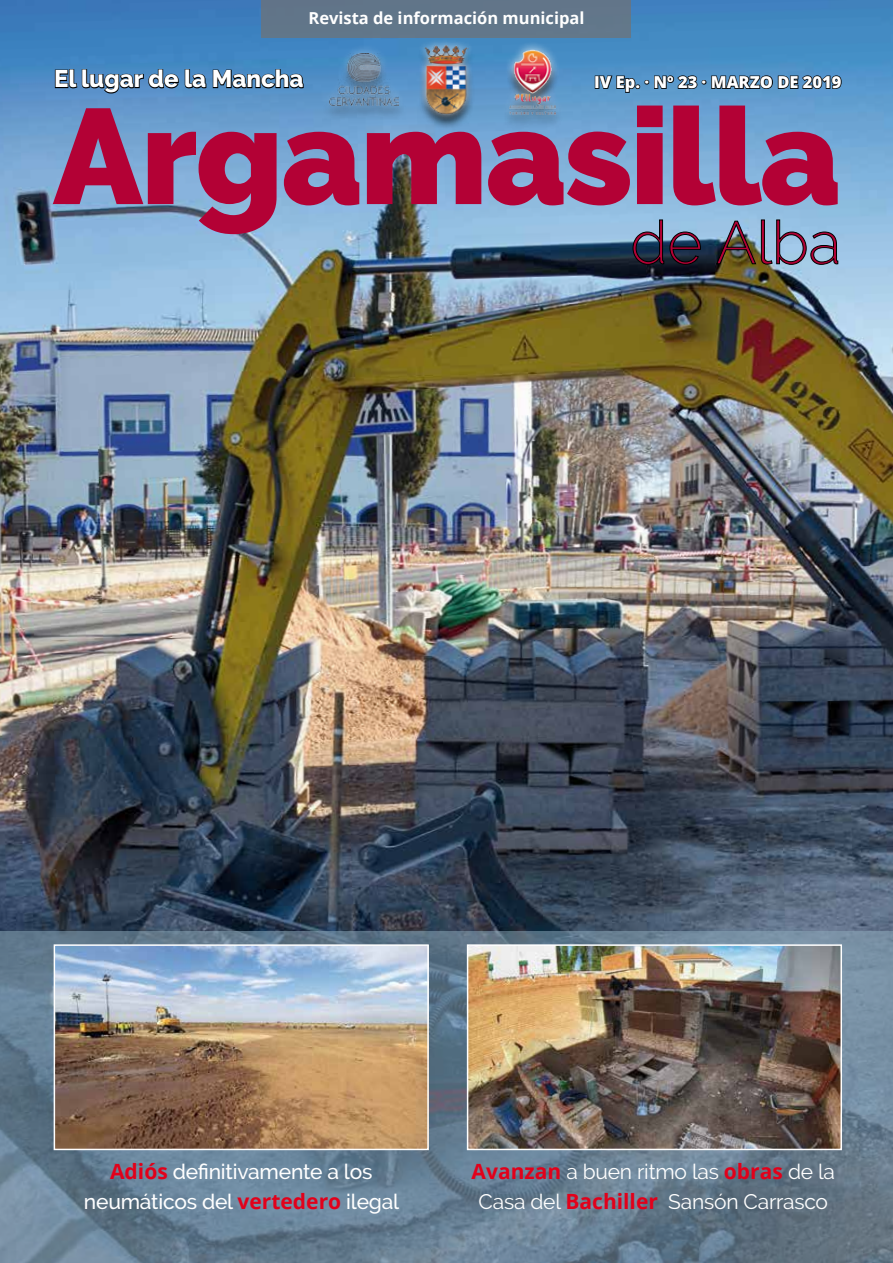
<style>
.page{position:relative;width:893px;height:1263px;background:#fff}
.page>*{position:absolute;margin:0;border:0;box-sizing:border-box;transform-origin:0 0}
.t1{font:900 135px "Raleway";letter-spacing:-.015em;color:#b30135}
.t2{font:300 60px "Raleway";color:#b30135}
.t3{font:800 24px "Raleway";color:#fff}
.t4{font:21px/30px "Raleway";letter-spacing:-.01em;color:#fff;text-align:center}
.t5{font:500 21px/30px "Raleway";letter-spacing:-.01em;color:#fff;text-align:center}
.t6{font:700 16.5px "Open Sans";color:#fff}
.t7{font:800 16.5px "Open Sans";color:#fff}
.s1{font-family:"Open Sans";font-weight:700;color:#e2001a}
</style>
<div class="page">
<img style="left:0;top:0;width:893px;height:931px">
<svg style="left:54px;top:68px;width:250px;height:27px;background:#3b6790"></svg>
<div style="left:595px;top:76px;width:4px;height:13px;border:2px solid #000"></div>
<svg style="left:598px;top:68px;width:244px;height:28px;background:#43749d"></svg>
<div style="left:417px;top:46px;width:58px;height:84px;background:#000;opacity:.67"></div>
<div style="left:418px;top:38px;width:56px;height:83px;background:#fff;opacity:.75"></div>
<img style="left:423px;top:44px;width:46px;height:71px">
<svg style="left:0;top:931px;width:893px;height:332px;background:#667e91"></svg>
<svg style="left:632px;top:219px;width:69px;height:46px;background:#4b677f"></svg>
<img style="left:716px;top:219px;width:123px;height:46px">
<div style="left:261px;top:0;width:370px;height:38px;background:#617689"></div>
<img style="left:57px;top:947px;width:369px;height:200px">
<div style="left:54px;top:944px;width:375px;height:206px;border:2px solid #fff"></div>
<img style="left:470px;top:947px;width:369px;height:200px">
<div style="left:467px;top:944px;width:375px;height:206px;border:2px solid #fff"></div>
<div style="left:502px;top:51px;width:60px;height:79px;background:#6ca0cf"></div>
<div style="left:501px;top:41px;width:63px;height:81px;background:#fff;opacity:.75"></div>
<img style="left:509px;top:49px;width:46px;height:65px">
<div style="left:322px;top:54px;width:84px;height:67px;background:#699bca"></div>
<div style="left:321px;top:44px;width:87px;height:70px;background:#fff;opacity:.75"></div>
<img style="left:330px;top:53px;width:69px;height:52px">
<p class="t6" style="left:308px;top:7px;width:278px">Revista de información municipal</p>
<p class="t3" style="left:54px;top:65px;width:251px">El lugar de la Mancha</p>
<p class="t7" style="left:594px;top:70px;width:249px">IV Ep. · Nº 23 · MARZO DE 2019</p>
<h1 class="t1" style="left:53px;top:78px;width:789px">Argamasilla</h1>
<h2 class="t2" style="left:630px;top:208px;width:212px">de Alba</h2>
<p class="t5" style="left:84px;top:1156px;width:317px"><span class="s1">Adiós</span> definitivamente a los neumáticos del <span class="s1">vertedero</span> ilegal</p>
<p class="t4" style="left:472px;top:1156px;width:365px"><span class="s1">Avanzan</span> a buen ritmo las <span class="s1">obras</span> de la<br>Casa del <span class="s1">Bachiller</span> Sansón Carrasco</p>
</div>
